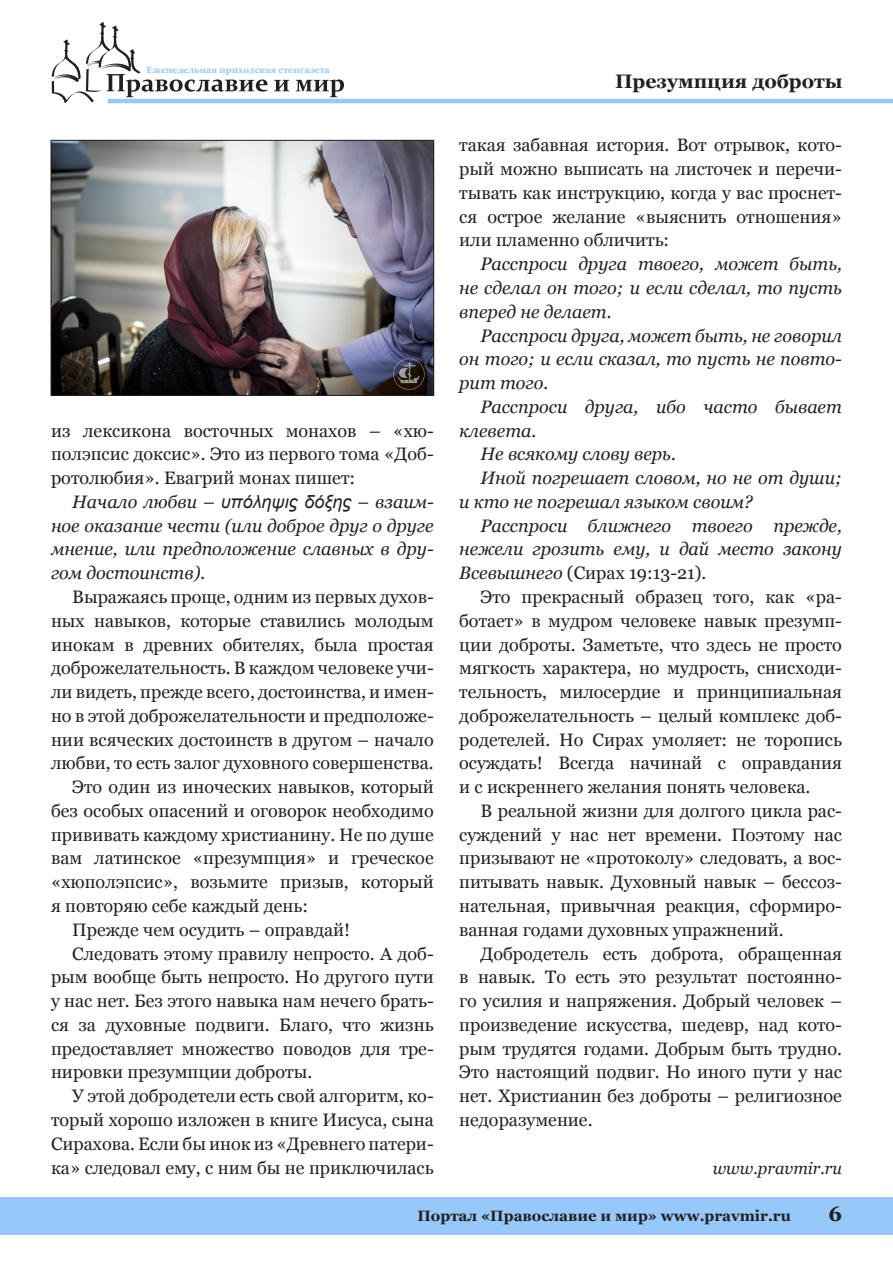
<style>
.page{position:relative;width:893px;height:1263px;background:#fff}
.page>*{position:absolute;margin:0;border:0;box-sizing:border-box;transform-origin:0 0}
.t1{font:700 21px "Georgia";color:#231f20}
.kolontitul{font:700 19.5px "Georgia";color:#231f20}
.Text{font:18px/23.7px "Georgia";color:#231f20;text-align:justify}
.Text-2{font:italic 18px/23.7px "Georgia";color:#231f20;text-align:justify}
.Bibliography{font:italic 16.5px "Georgia";color:#231f20}
.t2{font:700 15px "Georgia";color:#231f20}
.t3{font:700 9px "Georgia";color:#96c8fa}
.s1{font-family:"Arial"}
.s2{font-style:normal}
</style>
<div class="page">
<svg style="left:52px;top:22px;width:215px;height:81px"></svg>
<svg style="left:274px;top:80px;width:15px;height:11px"></svg>
<svg style="left:296px;top:79px;width:48px;height:18px"></svg>
<hr style="left:108px;top:99px;width:785px;height:4px;background:#96c8fa">
<div style="left:0;top:1197px;width:893px;height:37px;background:#96c8fa"></div>
<img style="left:53px;top:142px;width:379px;height:252px">
<div style="left:51px;top:140px;width:383px;height:256px;border:1px solid #231f20"></div>
<p class="t3" style="left:147px;top:64px;width:185px">Еженедельная приходская стенгазета</p>
<p class="Text" style="left:51px;top:419px;width:384px">из лексикона восточных монахов – «хю&shy;полэпсис доксис». Это из первого тома «Доб&shy;ротолюбия». Евагрий монах пишет:</p>
<p class="Text-2" style="left:51px;top:490px;width:384px;text-indent:21px">Начало любви – <span class="s1">υπόληψιϛ δόξηϛ</span> – взаим&shy;ное оказание чести (или доброе друг о друге мнение, или предположение славных в дру&shy;гом достоинств).</p>
<p class="Text" style="left:51px;top:585px;width:384px;text-indent:21px">Выражаясь проще, одним из первых духов&shy;ных навыков, которые ставились молодым инокам в древних обителях, была простая доброжелательность. В каждом человеке учи&shy;ли видеть, прежде всего, достоинства, и имен&shy;но в этой доброжелательности и предположе&shy;нии всяческих достоинств в другом – начало любви, то есть залог духовного совершенства.</p>
<p class="Text" style="left:51px;top:775px;width:384px;text-indent:21px">Это один из иноческих навыков, который без особых опасений и оговорок необходимо прививать каждому христианину. Не по душе вам латинское «презумпция» и греческое «хюполэпсис», возьмите призыв, который я повторяю себе каждый день:</p>
<p class="Text" style="left:72px;top:918px;width:279px">Прежде чем осудить – оправдай!</p>
<p class="Text" style="left:51px;top:942px;width:384px;text-indent:21px">Следовать этому правилу непросто. А доб&shy;рым вообще быть непросто. Но другого пути у нас нет. Без этого навыка нам нечего брать&shy;ся за духовные подвиги. Благо, что жизнь предоставляет множество поводов для тре&shy;нировки презумпции доброты.</p>
<p class="Text" style="left:51px;top:1084px;width:384px;text-indent:21px">У этой добродетели есть свой алгоритм, ко&shy;торый хорошо изложен в книге Иисуса, сына Сирахова. Если бы инок из «Древнего патери&shy;ка» следовал ему, с ним бы не приключилась</p>
<p class="kolontitul" style="left:615px;top:69px;width:229px">Презумпция доброты</p>
<p class="Text" style="left:459px;top:134px;width:384px">такая забавная история. Вот отрывок, кото&shy;рый можно выписать на листочек и перечи&shy;тывать как инструкцию, когда у вас проснет&shy;ся острое желание «выяснить отношения» или пламенно обличить:</p>
<p class="Text-2" style="left:459px;top:252px;width:384px;text-indent:21px">Расспроси друга твоего, может быть, не сделал он того; и если сделал, то пусть вперед не делает.</p>
<p class="Text-2" style="left:459px;top:324px;width:384px;text-indent:21px">Расспроси друга, может быть, не говорил он того; и если сказал, то пусть не повто&shy;рит того.</p>
<p class="Text-2" style="left:459px;top:395px;width:384px;text-indent:21px">Расспроси друга, ибо часто бывает клевета.</p>
<p class="Text-2" style="left:480px;top:442px;width:197px">Не всякому слову верь.</p>
<p class="Text-2" style="left:459px;top:466px;width:384px;text-indent:21px">Иной погрешает словом, но не от души; и кто не погрешал языком своим?</p>
<p class="Text-2" style="left:459px;top:514px;width:384px;text-indent:21px">Расспроси ближнего твоего прежде, нежели грозить ему, и дай место закону Всевышнего <span class="s2">(Сирах 19:13-21).</span></p>
<p class="Text" style="left:459px;top:585px;width:384px;text-indent:21px">Это прекрасный образец того, как «ра&shy;ботает» в мудром человеке навык презумп&shy;ции доброты. Заметьте, что здесь не просто мягкость характера, но мудрость, снисходи&shy;тельность, милосердие и принципиальная доброжелательность – целый комплекс доб&shy;родетелей. Но Сирах умоляет: не торопись осуждать! Всегда начинай с оправдания и с искреннего желания понять человека.</p>
<p class="Text" style="left:459px;top:799px;width:384px;text-indent:21px">В реальной жизни для долгого цикла рас&shy;суждений у нас нет времени. Поэтому нас призывают не «протоколу» следовать, а вос&shy;питывать навык. Духовный навык – бессоз&shy;нательная, привычная реакция, сформиро&shy;ванная годами духовных упражнений.</p>
<p class="Text" style="left:459px;top:942px;width:384px;text-indent:21px">Добродетель есть доброта, обращенная в навык. То есть это результат постоянно&shy;го усилия и напряжения. Добрый человек – произведение искусства, шедевр, над кото&shy;рым трудятся годами. Добрым быть трудно.<br>Это настоящий подвиг. Но иного пути у нас нет. Христианин без доброты – религиозное недоразумение.</p>
<p class="Bibliography" style="left:713px;top:1157px;width:131px">www.pravmir.ru</p>
<p class="t2" style="left:417px;top:1206px;width:375px">Портал «Православие и мир» www.pravmir.ru</p>
<p class="t1" style="left:828px;top:1200px;width:15px">6</p>
</div>
